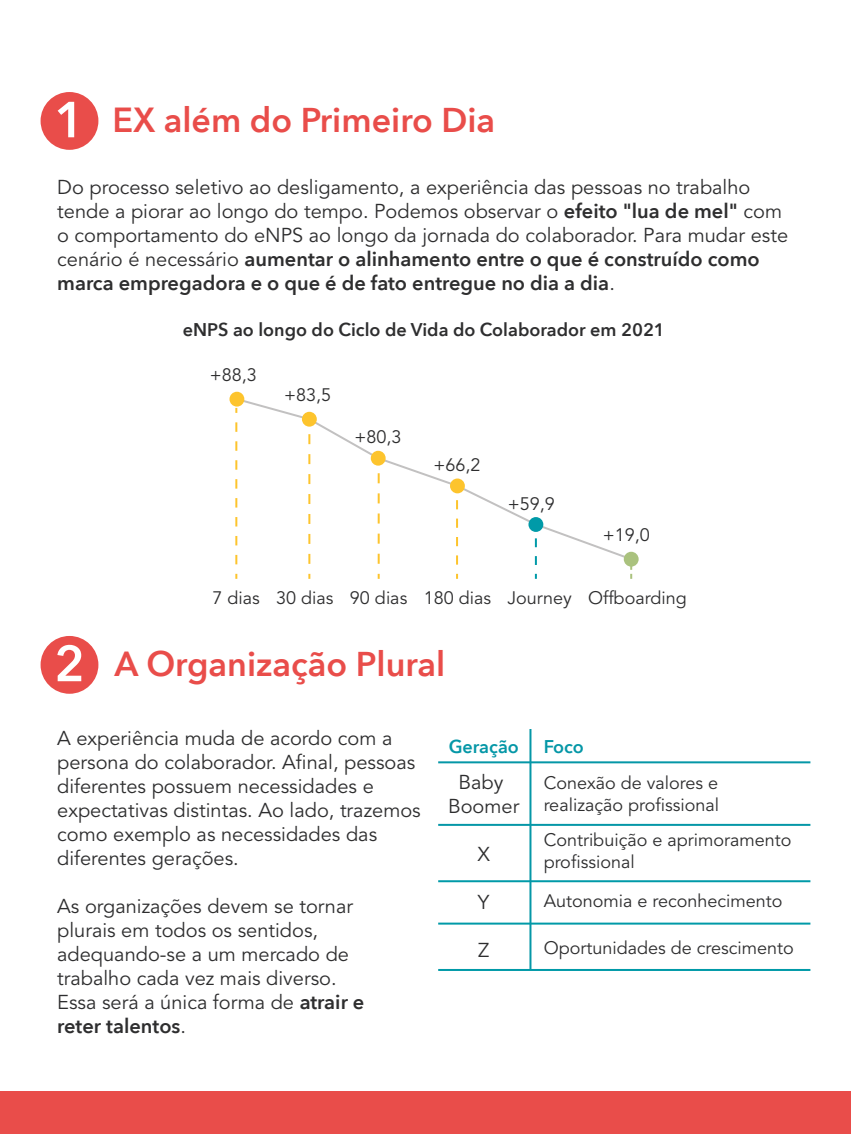
<style>
.page{position:relative;width:851px;height:1134px;background:#fff}
.page>*{position:absolute;margin:0;border:0;box-sizing:border-box;transform-origin:0 0}
.t1{font:600 34px "Avenir Next";color:#e94d4a}
.t2{font:20px/24px "Avenir LT Std";color:#2e2e2f}
.t3{font:600 20px/24px "Avenir Next";color:#2e2e2f}
.t4{font:18px/21.6px "Avenir LT Std";color:#2e2e2f}
.t5{font:600 18px "Avenir Next";color:#2e2e2f}
.t6{font:600 18px "Avenir Next";color:#0597a7}
.s1{font-size:50.2px;color:#fff}
.s2{font-family:"Avenir Next";font-weight:600}
.s3{font-family:"Avenir LT Std";font-weight:400}
</style>
<div class="page">
<div style="left:41px;top:92px;width:57px;height:58px;background:#e94d4a;border-radius:50%"></div>
<div style="left:41px;top:636px;width:57px;height:58px;background:#e94d4a;border-radius:50%"></div>
<svg style="left:235px;top:397px;width:398px;height:165px"></svg>
<div style="left:229px;top:392px;width:15px;height:15px;background:#fdc42d;border-radius:50%"></div>
<div style="left:302px;top:412px;width:15px;height:15px;background:#fdc42d;border-radius:50%"></div>
<div style="left:371px;top:451px;width:14px;height:15px;background:#fdc42d;border-radius:50%"></div>
<div style="left:450px;top:478px;width:15px;height:15px;background:#fdc42d;border-radius:50%"></div>
<div style="left:528px;top:517px;width:15px;height:15px;background:#009aa8;border-radius:50%"></div>
<div style="left:623px;top:552px;width:15px;height:15px;background:#aac27e;border-radius:50%"></div>
<svg style="left:235px;top:408px;width:2px;height:156px"></svg>
<svg style="left:308px;top:434px;width:2px;height:145px"></svg>
<svg style="left:377px;top:465px;width:2px;height:99px"></svg>
<svg style="left:456px;top:493px;width:2px;height:72px"></svg>
<svg style="left:535px;top:531px;width:2px;height:34px"></svg>
<svg style="left:630px;top:566px;width:2px;height:13px"></svg>
<hr style="left:438px;top:761px;width:372px;height:2px;background:#0597a7">
<hr style="left:438px;top:824px;width:372px;height:2px;background:#0597a7">
<hr style="left:438px;top:880px;width:372px;height:2px;background:#009aa8">
<hr style="left:438px;top:922px;width:372px;height:2px;background:#009aa8">
<hr style="left:438px;top:969px;width:372px;height:2px;background:#009aa8">
<hr style="left:529px;top:729px;width:2px;height:241px;background:#0597a7">
<div style="left:0;top:1092px;width:850px;height:42px;background:#e94d4a"></div>
<h1 class="t1" style="left:54px;top:91px;width:442px"><span class="s1">1</span> EX além do Primeiro Dia</h1>
<p class="t2" style="left:57px;top:175px;width:732px">Do processo seletivo ao desligamento, a experiência das pessoas no trabalho tende a piorar ao longo do tempo. Podemos observar o <span class="s2">efeito "lua de mel"</span> com o comportamento do eNPS ao longo da jornada do colaborador. Para mudar este</p>
<p class="t3" style="left:57px;top:246px;width:704px"><span class="s3">cenário é necessário</span> aumentar o alinhamento entre o que é construído como marca empregadora e o que é de fato entregue no dia a dia<span class="s3">.</span></p>
<p class="t5" style="left:183px;top:315px;width:483px">eNPS ao longo do Ciclo de Vida do Colaborador em 2021</p>
<p class="t4" style="left:210px;top:365px;width:49px">+88,3</p>
<p class="t4" style="left:284px;top:385px;width:49px">+83,5</p>
<p class="t4" style="left:354px;top:426px;width:49px">+80,3</p>
<p class="t4" style="left:433px;top:455px;width:49px">+66,2</p>
<p class="t4" style="left:507px;top:493px;width:49px">+59,9</p>
<p class="t4" style="left:602px;top:525px;width:49px">+19,0</p>
<p class="t4" style="left:212px;top:587px;width:475px">7 dias 30 dias 90 dias 180 dias Journey Offboarding</p>
<h1 class="t1" style="left:54px;top:635px;width:392px"><span class="s1">2</span> A Organização Plural</h1>
<p class="t2" style="left:57px;top:726px;width:365px">A experiência muda de acordo com a persona do colaborador. Afinal, pessoas diferentes possuem necessidades e expectativas distintas. Ao lado, trazemos como exemplo as necessidades das diferentes gerações.</p>
<p class="t2" style="left:57px;top:894px;width:309px">As organizações devem se tornar plurais em todos os sentidos, adequando-se a um mercado de trabalho cada vez mais diverso.<br>Essa será a única forma de <span class="s2">atrair e</span></p>
<p class="t3" style="left:57px;top:1013px;width:130px">reter talentos<span class="s3">.</span></p>
<p class="t6" style="left:448px;top:731px;width:72px">Geração</p>
<p class="t2" style="left:448px;top:770px;width:73px;text-align:center">Baby<br>Boomer</p>
<p class="t2" style="left:477px;top:842px;width:14px">X</p>
<p class="t2" style="left:478px;top:890px;width:13px">Y</p>
<p class="t2" style="left:478px;top:938px;width:13px">Z</p>
<p class="t6" style="left:543px;top:731px;width:42px">Foco</p>
<p class="t4" style="left:543px;top:773px;width:177px">Conexão de valores e realização profissional</p>
<p class="t4" style="left:543px;top:829px;width:249px">Contribuição e aprimoramento profissional</p>
<p class="t4" style="left:543px;top:890px;width:240px">Autonomia e reconhecimento</p>
<p class="t4" style="left:543px;top:937px;width:252px">Oportunidades de crescimento</p>
</div>
